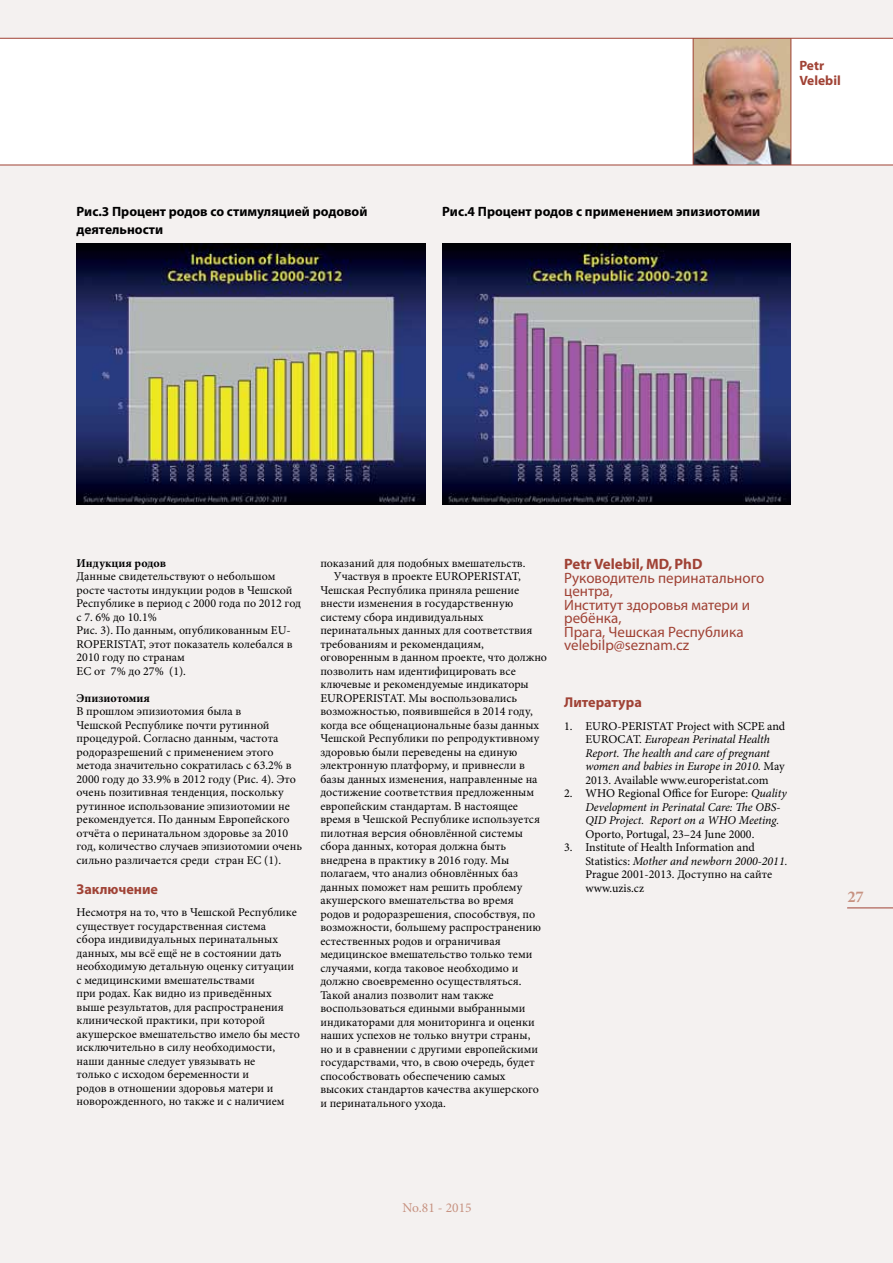
<style>
.page{position:relative;width:893px;height:1263px;background:#f4f1f0}
.page>*{position:absolute;margin:0;border:0;box-sizing:border-box;transform-origin:0 0}
.t1{font:700 16.5px "Minion Pro";color:#c28089}
.t2{font:15px/13.5px "Myriad Pro";color:#a04235}
.t3{font:700 15px "Myriad";color:#a04235}
.t4{font:700 14.25px "Myriad Pro";color:#a04235}
.t5{font:700 13.5px/18px "Myriad Pro";color:#000}
.t6{font:700 13.5px/15px "Myriad";color:#a04235}
.t7{font:13.5px "Minion Pro";color:#c79281}
.t8{font:13.5px "Minion Pro";color:#c28089}
.t9{font:12px/13.5px "Minion Pro";color:#000}
.t10{font:italic 12px/13.5px "Minion Pro";letter-spacing:-.01em;color:#000}
.t11{font:700 12px "Minion Pro";color:#000}
.s1{font-style:normal}
.s2{font-style:italic}
</style>
<div class="page">
<div style="left:0;top:38px;width:893px;height:127px;background:#fff"></div>
<hr style="left:847px;top:907px;width:46px;height:1px;background:#a04235">
<img style="left:694px;top:39px;width:96px;height:126px">
<hr style="left:0;top:38px;width:893px;height:1px;background:#a04235">
<hr style="left:0;top:165px;width:893px;height:1px;background:#a04235">
<hr style="left:790px;top:38px;width:1px;height:127px;background:#a04235">
<hr style="left:693px;top:38px;width:1px;height:127px;background:#a04235">
<img style="left:77px;top:243px;width:348px;height:262px">
<img style="left:442px;top:243px;width:349px;height:262px">
<p class="t6" style="left:799px;top:58px;width:43px">Petr<br>Velebil</p>
<p class="t5" style="left:77px;top:202px;width:292px">Рис.3 Процент родов со стимуляцией родовой деятельности</p>
<p class="t5" style="left:442px;top:202px;width:319px">Рис.4 Процент родов с применением эпизиотомии</p>
<p class="t11" style="left:77px;top:554px;width:91px">Индукция родов</p>
<p class="t9" style="left:77px;top:570px;width:226px">Данные свидетельствуют о небольшом росте частоты индукции родов в Чешской<br>Республике в период с 2000 года по 2012 год с 7. 6% до 10.1%<br>Рис. 3). По данным, опубликованным EU-<br>ROPERISTAT, этот показатель колебался в<br>2010 году по странам<br>ЕС от 7% до 27% (1).</p>
<p class="t11" style="left:77px;top:689px;width:75px">Эпизиотомия</p>
<p class="t9" style="left:77px;top:705px;width:227px">В прошлом эпизиотомия была в<br>Чешской Республике почти рутинной процедурой. Согласно данным, частота родоразрешений с применением этого метода значительно сократилась с 63.2% в 2000 году до 33.9% в 2012 году (Рис. 4). Это очень позитивная тенденция, поскольку рутинное использование эпизиотомии не рекомендуется. По данным Европейского отчёта о перинатальном здоровье за 2010 год, количество случаев эпизиотомии очень сильно различается среди стран ЕС (1).</p>
<p class="t4" style="left:77px;top:880px;width:83px">Заключение</p>
<p class="t9" style="left:77px;top:906px;width:225px">Несмотря на то, что в Чешской Республике существует государственная система<br>сбора индивидуальных перинатальных данных, мы всё ещё не в состоянии дать необходимую детальную оценку ситуации с медицинскими вмешательствами<br>при родах. Как видно из приведённых выше результатов, для распространения клинической практики, при которой акушерское вмешательство имело бы место исключительно в силу необходимости, наши данные следует увязывать не<br>только с исходом беременности и<br>родов в отношении здоровья матери и новорожденного, но также и с наличием</p>
<p class="t9" style="left:320px;top:556px;width:207px">показаний для подобных вмешательств.</p>
<p class="t9" style="left:334px;top:570px;width:189px">Участвуя в проекте EUROPERISTAT,</p>
<p class="t9" style="left:320px;top:583px;width:200px">Чешская Республика приняла решение</p>
<p class="t9" style="left:320px;top:597px;width:194px">внести изменения в государственную</p>
<p class="t9" style="left:320px;top:610px;width:165px">систему сбора индивидуальных</p>
<p class="t9" style="left:320px;top:624px;width:214px">перинатальных данных для соответствия</p>
<p class="t9" style="left:320px;top:637px;width:165px">требованиям и рекомендациям,</p>
<p class="t9" style="left:320px;top:651px;width:228px">оговоренным в данном проекте, что должно</p>
<p class="t9" style="left:320px;top:664px;width:197px">позволить нам идентифицировать все</p>
<p class="t9" style="left:320px;top:678px;width:210px">ключевые и рекомендуемые индикаторы</p>
<p class="t9" style="left:320px;top:691px;width:198px">EUROPERISTAT. Мы воспользовались</p>
<p class="t9" style="left:320px;top:705px;width:214px">возможностью, появившейся в 2014 году,</p>
<p class="t9" style="left:320px;top:718px;width:220px">когда все общенациональные базы данных</p>
<p class="t9" style="left:320px;top:732px;width:220px">Чешской Республики по репродуктивному</p>
<p class="t9" style="left:320px;top:745px;width:199px">здоровью были переведены на единую</p>
<p class="t9" style="left:320px;top:759px;width:206px">электронную платформу, и привнесли в</p>
<p class="t9" style="left:320px;top:772px;width:219px">базы данных изменения, направленные на</p>
<p class="t9" style="left:320px;top:786px;width:215px">достижение соответствия предложенным</p>
<p class="t9" style="left:320px;top:799px;width:199px">европейским стандартам. В настоящее</p>
<p class="t9" style="left:320px;top:813px;width:221px">время в Чешской Республике используется</p>
<p class="t9" style="left:320px;top:826px;width:204px">пилотная версия обновлённой системы</p>
<p class="t9" style="left:320px;top:840px;width:187px">сбора данных, которая должна быть</p>
<p class="t9" style="left:320px;top:853px;width:191px">внедрена в практику в 2016 году. Мы</p>
<p class="t9" style="left:320px;top:867px;width:199px">полагаем, что анализ обновлённых баз</p>
<p class="t9" style="left:320px;top:880px;width:203px">данных поможет нам решить проблему</p>
<p class="t9" style="left:320px;top:894px;width:195px">акушерского вмешательства во время</p>
<p class="t9" style="left:320px;top:907px;width:216px">родов и родоразрешения, способствуя, по</p>
<p class="t9" style="left:320px;top:921px;width:222px">возможности, большему распространению</p>
<p class="t9" style="left:320px;top:934px;width:182px">естественных родов и ограничивая</p>
<p class="t9" style="left:320px;top:948px;width:213px">медицинское вмешательство только теми</p>
<p class="t9" style="left:320px;top:961px;width:199px">случаями, когда таковое необходимо и</p>
<p class="t9" style="left:320px;top:975px;width:203px">должно своевременно осуществляться.</p>
<p class="t9" style="left:320px;top:988px;width:175px">Такой анализ позволит нам также</p>
<p class="t9" style="left:320px;top:1002px;width:207px">воспользоваться едиными выбранными</p>
<p class="t9" style="left:320px;top:1015px;width:216px">индикаторами для мониторинга и оценки</p>
<p class="t9" style="left:320px;top:1029px;width:212px">наших успехов не только внутри страны,</p>
<p class="t9" style="left:320px;top:1042px;width:219px">но и в сравнении с другими европейскими</p>
<p class="t9" style="left:320px;top:1056px;width:216px">государствами, что, в свою очередь, будет</p>
<p class="t9" style="left:320px;top:1069px;width:187px">способствовать обеспечению самых</p>
<p class="t9" style="left:320px;top:1083px;width:220px">высоких стандартов качества акушерского</p>
<p class="t9" style="left:320px;top:1096px;width:127px">и перинатального ухода.</p>
<p class="t3" style="left:564px;top:556px;width:140px">Petr Velebil, MD, PhD</p>
<p class="t2" style="left:564px;top:571px;width:202px">Руководитель перинатального центра,<br>Институт здоровья матери и ребёнка,<br>Прага, Чешская Республика velebilp@seznam.cz</p>
<p class="t4" style="left:564px;top:693px;width:79px">Литература</p>
<p class="t10" style="left:585px;top:719px;width:201px;text-indent:-21px"><span class="s1">1. EURO-PERISTAT Project with SCPE and EUROCAT.</span> European Perinatal Health Report. The health and care of pregnant women and babies in Europe in 2010. <span class="s1">May 2013. Available www.europeristat.com</span></p>
<p class="t10" style="left:585px;top:787px;width:203px;text-indent:-21px"><span class="s1">2. WHO Regional Office for Europe:</span> Quality<br>Development in Perinatal Care: The OBS-<br>QID Project. Report on a WHO Meeting.</p>
<p class="t9" style="left:585px;top:827px;width:171px">Oporto, Portugal, 23–24 June 2000.</p>
<p class="t9" style="left:585px;top:841px;width:204px;text-indent:-21px">3. Institute of Health Information and Statistics: <span class="s2">Mother and newborn 2000-2011.<br></span>Prague 2001-2013. Доступно на сайте www.uzis.cz</p>
<p class="t7" style="left:403px;top:1199px;width:71px">No.81 - 2015</p>
<p class="t8" style="left:422px;top:1199px;width:14px">73</p>
<p class="t8" style="left:465px;top:1199px;width:8px">1</p>
<h1 class="t1" style="left:847px;top:885px;width:18px">27</h1>
</div>
